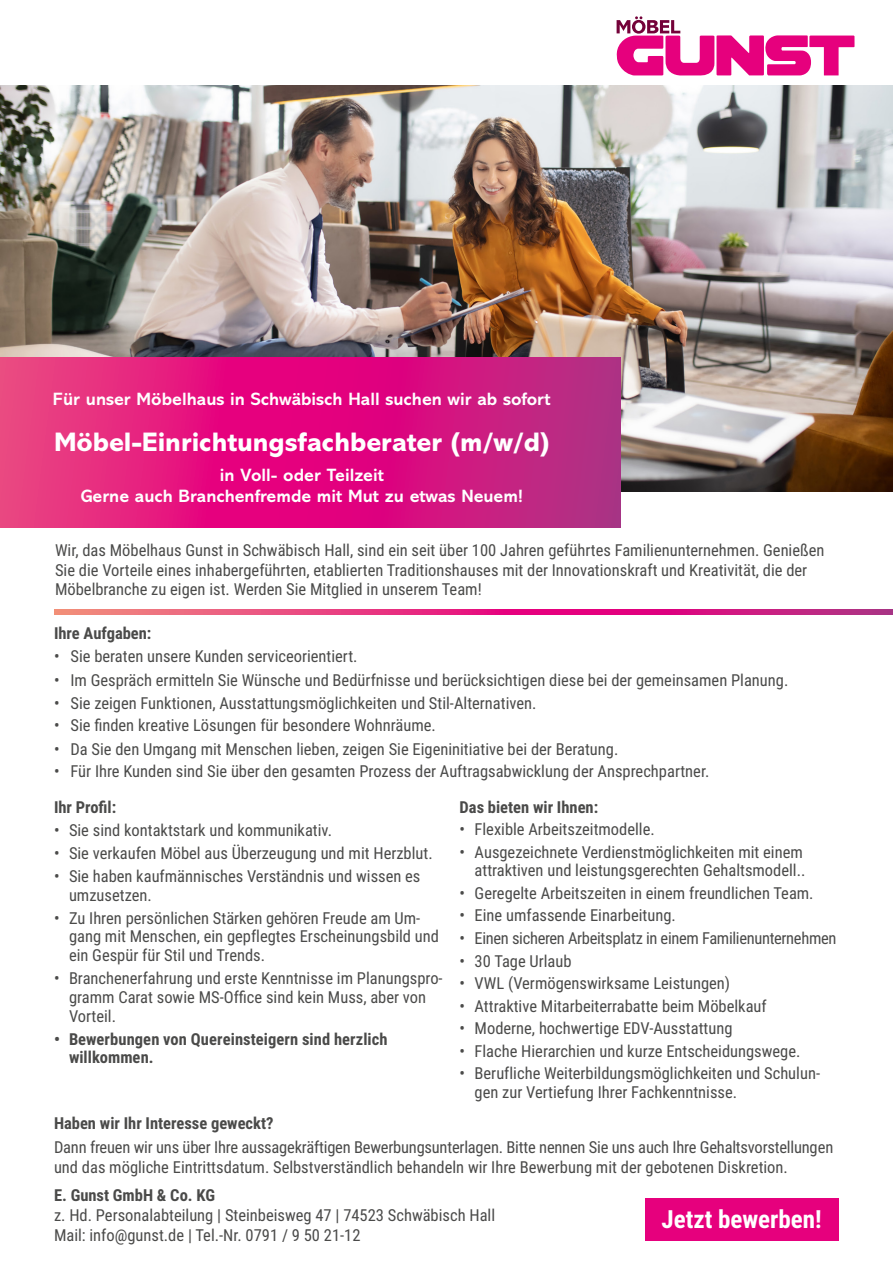
<style>
.page{position:relative;width:893px;height:1263px;background:#fff}
.page>*{position:absolute;margin:0;border:0;box-sizing:border-box;transform-origin:0 0}
.t1{font:800 27px "Abadi MT Pro";color:#fff}
.t2{font:700 25.05px "Roboto Condensed";color:#fff}
.t3{font:700 18px/21.6px "Abadi MT Pro";color:#fff;text-align:center}
.t4{font:16.5px/18.8px "Roboto Condensed";color:#4a4a49}
.t5{font:700 16.5px/18.8px "Roboto Condensed";color:#4a4a49}
.t6{font:16.5px "Roboto Condensed";letter-spacing:-.02em;color:#4a4a49}
</style>
<div class="page">
<svg style="left:54px;top:610px;width:839px;height:4px;background:#df337f"></svg>
<img style="left:0;top:85px;width:893px;height:406px">
<svg style="left:0;top:357px;width:621px;height:170px;background:#da1a80"></svg>
<svg style="left:617px;top:16px;width:237px;height:59px"></svg>
<div style="left:645px;top:1198px;width:194px;height:43px;background:#e6007d"></div>
<p class="t3" style="left:53px;top:388px;width:499px">Für unser Möbelhaus in Schwäbisch Hall suchen wir ab sofort</p>
<h1 class="t1" style="left:54px;top:426px;width:496px">Möbel-Einrichtungsfachberater (m/w/d)</h1>
<p class="t3" style="left:81px;top:464px;width:443px">in Voll- oder Teilzeit<br>Gerne auch Branchenfremde mit Mut zu etwas Neuem!</p>
<p class="t4" style="left:55px;top:539px;width:771px;line-height:19.8px">Wir, das Möbelhaus Gunst in Schwäbisch Hall, sind ein seit über 100 Jahren geführtes Familienunternehmen. Genießen<br>Sie die Vorteile eines inhabergeführten, etablierten Traditionshauses mit der Innovationskraft und Kreativität, die der<br>Möbelbranche zu eigen ist. Werden Sie Mitglied in unserem Team!</p>
<p class="t5" style="left:54px;top:623px;width:99px">Ihre Aufgaben:</p>
<p class="t4" style="left:54px;top:646px;width:305px">• Sie beraten unsere Kunden serviceorientiert.</p>
<p class="t4" style="left:54px;top:670px;width:736px">• Im Gespräch ermitteln Sie Wünsche und Bedürfnisse und berücksichtigen diese bei der gemeinsamen Planung.</p>
<p class="t4" style="left:54px;top:693px;width:484px">• Sie zeigen Funktionen, Ausstattungsmöglichkeiten und Stil-Alternativen.</p>
<p class="t4" style="left:54px;top:715px;width:383px">• Sie finden kreative Lösungen für besondere Wohnräume.</p>
<p class="t4" style="left:54px;top:739px;width:566px">• Da Sie den Umgang mit Menschen lieben, zeigen Sie Eigeninitiative bei der Beratung.</p>
<p class="t4" style="left:54px;top:761px;width:657px">• Für Ihre Kunden sind Sie über den gesamten Prozess der Auftragsabwicklung der Ansprechpartner.</p>
<p class="t5" style="left:54px;top:797px;width:64px">Ihr Profil:</p>
<p class="t4" style="left:54px;top:820px;width:280px">• Sie sind kontaktstark und kommunikativ.</p>
<p class="t4" style="left:54px;top:843px;width:380px">• Sie verkaufen Möbel aus Überzeugung und mit Herzblut.</p>
<p class="t4" style="left:69px;top:866px;width:353px;text-indent:-15px">• Sie haben kaufmännisches Verständnis und wissen es umzusetzen.</p>
<p class="t4" style="left:69px;top:908px;width:371px;text-indent:-15px">• Zu Ihren persönlichen Stärken gehören Freude am Um&shy;gang mit Menschen, ein gepflegtes Erscheinungsbild und ein Gespür für Stil und Trends.</p>
<p class="t4" style="left:69px;top:968px;width:375px;text-indent:-15px">• Branchenerfahrung und erste Kenntnisse im Planungspro&shy;gramm Carat sowie MS-Office sind kein Muss, aber von<br>Vorteil.</p>
<p class="t5" style="left:69px;top:1029px;width:320px;text-indent:-15px">• Bewerbungen von Quereinsteigern sind herzlich willkommen.</p>
<p class="t5" style="left:460px;top:797px;width:140px">Das bieten wir Ihnen:</p>
<p class="t4" style="left:460px;top:819px;width:197px">• Flexible Arbeitszeitmodelle.</p>
<p class="t4" style="left:460px;top:842px;width:347px;line-height:18.3px;text-align:right">• Ausgezeichnete Verdienstmöglichkeiten mit einem attraktiven und leistungsgerechten Gehaltsmodell..</p>
<p class="t4" style="left:460px;top:883px;width:356px">• Geregelte Arbeitszeiten in einem freundlichen Team.</p>
<p class="t4" style="left:460px;top:905px;width:218px">• Eine umfassende Einarbeitung.</p>
<p class="t6" style="left:460px;top:926px;width:378px">• Einen sicheren Arbeitsplatz in einem Familienunternehmen</p>
<p class="t4" style="left:460px;top:951px;width:114px">• 30 Tage Urlaub</p>
<p class="t4" style="left:460px;top:973px;width:272px">• VWL (Vermögenswirksame Leistungen)</p>
<p class="t4" style="left:460px;top:996px;width:309px">• Attraktive Mitarbeiterrabatte beim Möbelkauf</p>
<p class="t4" style="left:460px;top:1018px;width:274px">• Moderne, hochwertige EDV-Ausstattung</p>
<p class="t4" style="left:460px;top:1041px;width:342px">• Flache Hierarchien und kurze Entscheidungswege.</p>
<p class="t4" style="left:475px;top:1064px;width:347px;line-height:18.3px;text-indent:-15px">• Berufliche Weiterbildungsmöglichkeiten und Schulun&shy;gen zur Vertiefung Ihrer Fachkenntnisse.</p>
<p class="t5" style="left:54px;top:1113px;width:221px">Haben wir Ihr Interesse geweckt?</p>
<p class="t4" style="left:54px;top:1136px;width:781px;line-height:19.8px">Dann freuen wir uns über Ihre aussagekräftigen Bewerbungsunterlagen. Bitte nennen Sie uns auch Ihre Gehaltsvorstellungen und das mögliche Eintrittsdatum. Selbstverständlich behandeln wir Ihre Bewerbung mit der gebotenen Diskretion.</p>
<p class="t5" style="left:54px;top:1185px;width:163px">E. Gunst GmbH &amp; Co. KG</p>
<p class="t4" style="left:54px;top:1205px;width:443px;line-height:19.8px">z. Hd. Personalabteilung | Steinbeisweg 47 | 74523 Schwäbisch Hall<br>Mail: info@gunst.de | Tel.-Nr. 0791 / 9 50 21-12</p>
<h2 class="t2" style="left:661px;top:1201px;width:162px">Jetzt bewerben!</h2>
</div>
